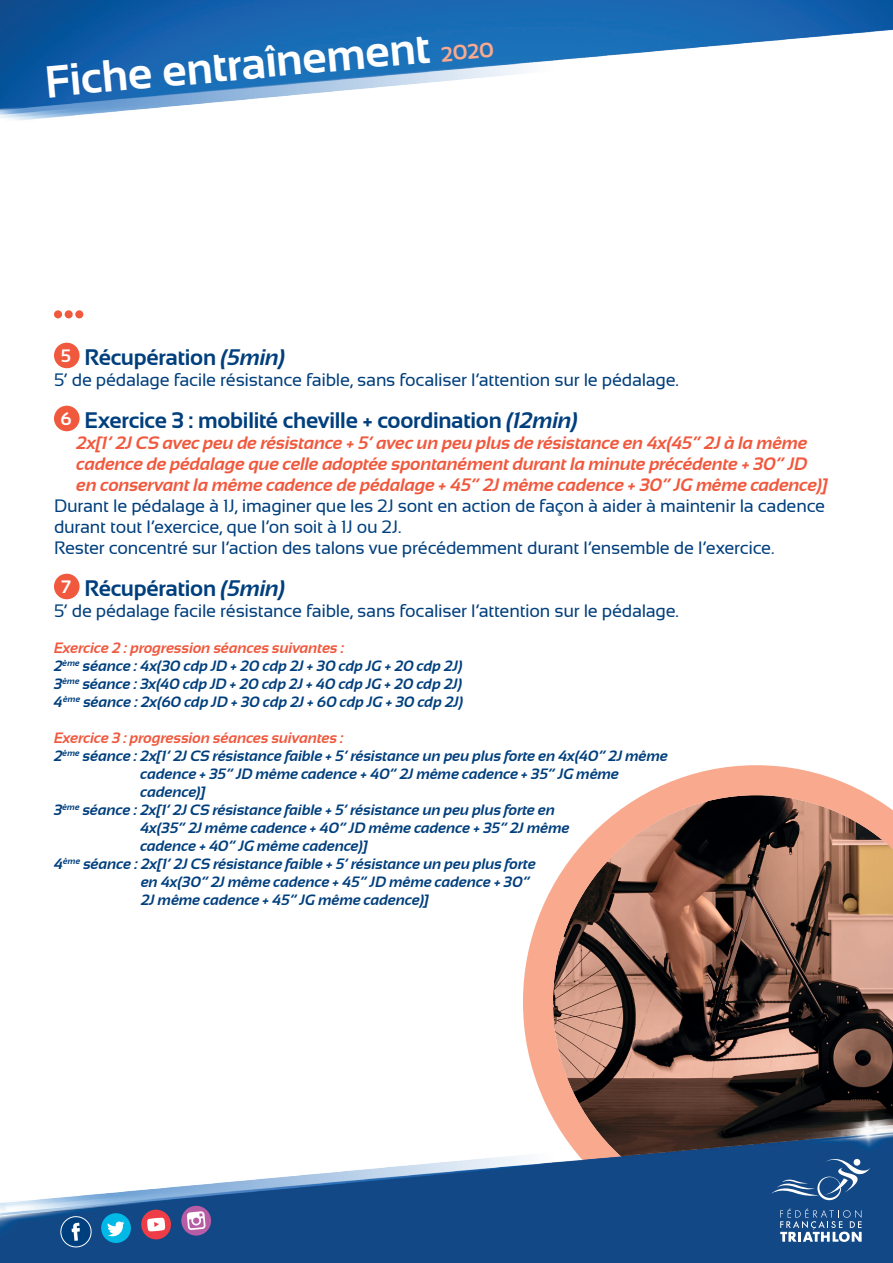
<style>
.page{position:relative;width:893px;height:1263px;background:#fff}
.page>*{position:absolute;margin:0;border:0;box-sizing:border-box;transform-origin:0 0}
.t1{font:700 45px "Sansation";color:#fff}
.t2{font:700 22.5px "Sansation";letter-spacing:-.01em;color:#003f7d}
.t3{font:18px/21px "Sansation";letter-spacing:-.015em;color:#003f7d}
.t4{font:italic 700 18px/21px "Sansation";letter-spacing:-.005em;color:#f0593e}
.t5{font:italic 700 15px/18px "Sansation";color:#003f7d}
.t6{font:italic 700 15px "Sansation";color:#f0593e}
.s1{font-size:21px;color:#f8a98e}
.s2{font-size:18px;color:#fff}
.s3{font-style:italic}
.s4{color:#f0593e}
</style>
<div class="page">
<img style="left:0;top:0;width:893px;height:1263px">
<svg style="left:771px;top:1154px;width:99px;height:46px;background:#305f94"></svg>
<svg style="left:780px;top:1208px;width:82px;height:34px;background:#4d75a3"></svg>
<svg style="left:141px;top:1209px;width:31px;height:31px"></svg>
<svg style="left:181px;top:1205px;width:31px;height:31px"></svg>
<svg style="left:100px;top:1212px;width:32px;height:32px"></svg>
<svg style="left:60px;top:1215px;width:32px;height:33px"></svg>
<div style="left:54px;top:343px;width:26px;height:25px;background:#f0593e;border-radius:50%"></div>
<div style="left:54px;top:406px;width:26px;height:25px;background:#f0593e;border-radius:50%"></div>
<div style="left:54px;top:574px;width:26px;height:25px;background:#f0593e;border-radius:50%"></div>
<div style="left:54px;top:310px;width:8px;height:8px;background:#f0593e;border-radius:50%"></div>
<div style="left:65px;top:310px;width:8px;height:8px;background:#f0593e;border-radius:50%"></div>
<div style="left:75px;top:310px;width:8px;height:8px;background:#f0593e;border-radius:50%"></div>
<h1 class="t1" style="left:43px;top:56px;width:452px;rotate:-5deg">Fiche entraînement <span class="s1">2020</span></h1>
<h2 class="t2" style="left:61px;top:345px;width:226px"><span class="s2">5</span> Récupération <span class="s3">(5min)</span></h2>
<p class="t3" style="left:54px;top:369px;width:626px">5’ de pédalage facile résistance faible, sans focaliser l’attention sur le pédalage.</p>
<h2 class="t2" style="left:61px;top:408px;width:519px"><span class="s2">6</span> Exercice 3 : mobilité cheville + coordination <span class="s3">(12min)</span></h2>
<p class="t4" style="left:77px;top:432px;width:753px">2x[1’ 2J CS avec peu de résistance + 5’ avec un peu plus de résistance en 4x(45” 2J à la même cadence de pédalage que celle adoptée spontanément durant la minute précédente + 30” JD en conservant la même cadence de pédalage + 45” 2J même cadence + 30” JG même cadence)]</p>
<p class="t3" style="left:54px;top:495px;width:773px">Durant le pédalage à 1J, imaginer que les 2J sont en action de façon à aider à maintenir la cadence durant tout l’exercice, que l’on soit à 1J ou 2J.<br>Rester concentré sur l’action des talons vue précédemment durant l’ensemble de l’exercice.</p>
<h2 class="t2" style="left:61px;top:576px;width:226px"><span class="s2">7</span> Récupération <span class="s3">(5min)</span></h2>
<p class="t3" style="left:54px;top:600px;width:626px">5’ de pédalage facile résistance faible, sans focaliser l’attention sur le pédalage.</p>
<p class="t5" style="left:54px;top:639px;width:411px"><span class="s4">Exercice 2 : progression séances suivantes :<br></span>2<sup>ème</sup> séance : 4x(30 cdp JD + 20 cdp 2J + 30 cdp JG + 20 cdp 2J)<br>3<sup>ème</sup> séance : 3x(40 cdp JD + 20 cdp 2J + 40 cdp JG + 20 cdp 2J)<br>4<sup>ème</sup> séance : 2x(60 cdp JD + 30 cdp 2J + 60 cdp JG + 30 cdp 2J)</p>
<p class="t6" style="left:54px;top:730px;width:291px">Exercice 3 : progression séances suivantes :</p>
<p class="t5" style="left:54px;top:747px;width:616px">2<sup>ème</sup> séance : 2x[1’ 2J CS résistance faible + 5’ résistance un peu plus forte en 4x(40” 2J même</p>
<p class="t5" style="left:141px;top:765px;width:480px">cadence + 35” JD même cadence + 40” 2J même cadence + 35” JG même</p>
<p class="t5" style="left:141px;top:783px;width:66px">cadence)]</p>
<p class="t5" style="left:54px;top:801px;width:503px">3<sup>ème</sup> séance : 2x[1’ 2J CS résistance faible + 5’ résistance un peu plus forte en</p>
<p class="t5" style="left:140px;top:819px;width:431px">4x(35” 2J même cadence + 40” JD même cadence + 35” 2J même</p>
<p class="t5" style="left:140px;top:837px;width:229px">cadence + 40” JG même cadence)]</p>
<p class="t5" style="left:54px;top:855px;width:483px">4<sup>ème</sup> séance : 2x[1’ 2J CS résistance faible + 5’ résistance un peu plus forte</p>
<p class="t5" style="left:141px;top:873px;width:390px">en 4x(30” 2J même cadence + 45” JD même cadence + 30”</p>
<p class="t5" style="left:141px;top:891px;width:289px">2J même cadence + 45” JG même cadence)]</p>
</div>
